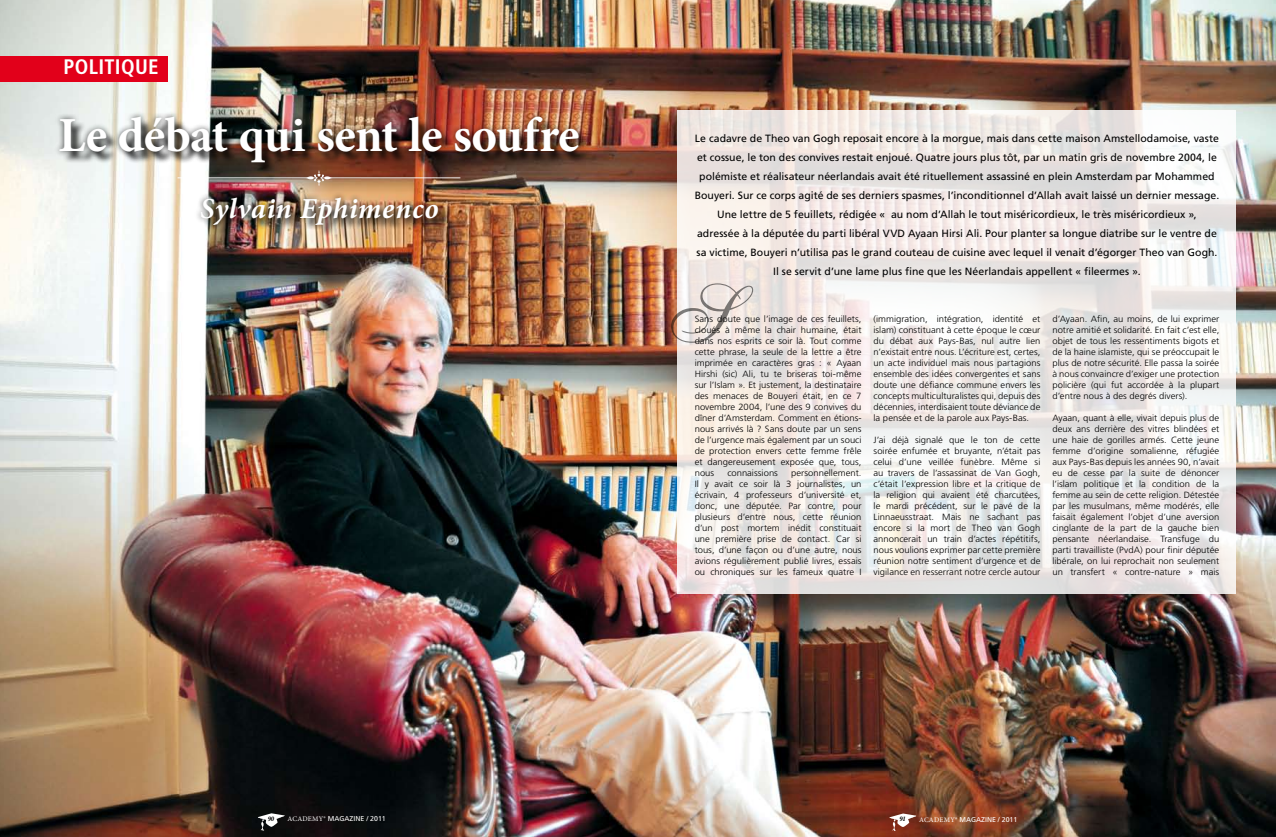
<style>
.page{position:relative;width:1276px;height:837px;background:#fff}
.page>*{position:absolute;margin:0;border:0;box-sizing:border-box;transform-origin:0 0}
.t1{font:80px "Shelley Allegro BT";color:#000}
.t2{font:700 49px "Minion Pro";letter-spacing:-.015em;color:#fff}
.t3{font:italic 700 29px "Minion Pro";letter-spacing:.025em;color:#fff}
.t4{font:700 condensed 21px "Frutiger";letter-spacing:.015em;color:#fff}
.t5{font:10.5px/19px "Frutiger";color:#000;text-align:center}
.t6{font:300 9px/11px "Frutiger";color:#000;text-align:justify;scale:1.05 1}
.t7{font:7px "Frutiger";color:#fff}
.t8{font:italic 700 7px "Minion Pro";color:#000;scale:.95 1}
.s1{font-family:"Minion Pro"}
</style>
<div class="page">
<img style="left:0;top:0;width:1276px;height:836px">
<svg style="left:258px;top:813px;width:26px;height:17px"></svg>
<svg style="left:889px;top:813px;width:27px;height:17px"></svg>
<div style="left:0;top:56px;width:167px;height:25px;background:#e2001a"></div>
<div style="left:61px;top:118px;width:529px;height:56px;background:#000;opacity:.75"></div>
<div style="left:53px;top:110px;width:531px;height:58px;background:#000;opacity:.75"></div>
<img style="left:178px;top:170px;width:282px;height:16px">
<div style="left:203px;top:199px;width:247px;height:37px;background:#000;opacity:.75"></div>
<div style="left:194px;top:190px;width:250px;height:40px;background:#000;opacity:.75"></div>
<svg style="left:677px;top:111px;width:558px;height:482px"></svg>
<h3 class="t4" style="left:63px;top:54px;width:97px">POLITIQUE</h3>
<h2 class="t2" style="left:58px;top:101px;width:523px">Le débat qui sent le soufre</h2>
<h3 class="t3" style="left:200px;top:188px;width:240px">Sylvain Ephimenco</h3>
<p class="t5" style="left:694px;top:128px;width:526px">Le cadavre de Theo van Gogh reposait encore à la morgue, mais dans cette maison Amstellodamoise, vaste et cossue, le ton des convives restait enjoué. Quatre jours plus tôt, par un matin gris de novembre 2004, le polémiste et réalisateur néerlandais avait été rituellement assassiné en plein Amsterdam par Mohammed Bouyeri. Sur ce corps agité de ses derniers spasmes, l’inconditionnel d’Allah avait laissé un dernier message.<br>Une lettre de 5 feuillets, rédigée « au nom d’Allah le tout miséricordieux, le très miséricordieux », adressée à la députée du parti libéral VVD Ayaan Hirsi Ali. Pour planter sa longue diatribe sur le ventre de sa victime, Bouyeri n’utilisa pas le grand couteau de cuisine avec lequel il venait d’égorger Theo van Gogh.<br>I l se servit d’une lame plus fine que les Néerlandais appellent « fileermes ».</p>
<h1 class="t1" style="left:664px;top:266px;width:64px">S</h1>
<p class="t6" style="left:1052px;top:313px;width:160px">d’Ayaan. Afin, au moins, de lui exprimer notre amitié et solidarité. En fait c’est elle, objet de tous les ressentiments bigots et de la haine islamiste, qui se préoccupait le plus de notre sécurité. Elle passa la soirée à nous convaincre d’exiger une protection policière (qui fut accordée à la plupart d’entre nous à des degrés divers).</p>
<p class="t6" style="left:1052px;top:412px;width:160px">Ayaan, quant à elle, vivait depuis plus de deux ans derrière des vitres blindées et une haie de gorilles armés. Cette jeune femme d’origine somalienne, réfugiée aux Pays-Bas depuis les années 90, n’avait eu de cesse par la suite de dénoncer l’islam politique et la condition de la femme au sein de cette religion. Détestée par les musulmans, même modérés, elle faisait également l’objet d’une aversion cinglante de la part de la gauche bien pensante néerlandaise. Transfuge du parti travailliste (PvdA) pour finir députée libérale, on lui reprochait non seulement un transfert « contre-nature » mais</p>
<p class="t6" style="left:694px;top:313px;width:160px">Sans doute que l’image de ces feuillets, cloués à même la chair humaine, était dans nos esprits ce soir là. Tout comme cette phrase, la seule de la lettre a être imprimée en caractères gras : « Ayaan Hirshi (sic) Ali, tu te briseras toi-même sur l’Islam ». Et justement, la destinataire des menaces de Bouyeri était, en ce 7 novembre 2004, l’une des 9 convives du dîner d’Amsterdam. Comment en étions&shy;nous arrivés là ? Sans doute par un sens de l’urgence mais également par un souci de protection envers cette femme frêle et dangereusement exposée que, tous, nous</p>
<p class="t6" style="left:873px;top:313px;width:160px">(immigration, intégration, identité et islam) constituant à cette époque le cœur du débat aux Pays-Bas, nul autre lien n’existait entre nous. L’écriture est, certes, un acte individuel mais nous partagions ensemble des idées convergentes et sans doute une défiance commune envers les concepts multiculturalistes qui, depuis des décennies, interdisaient toute déviance de la pensée et de la parole aux Pays-Bas.</p>
<p class="t6" style="left:873px;top:434px;width:160px">J’ai déjà signalé que le ton de cette soirée enfumée et bruyante, n’était pas celui d’une veillée funèbre. Même si au travers de l’assassinat de Van Gogh, c’était l’expression libre et la critique de la religion qui avaient été charcutées, le mardi précédent, sur le pavé de la Linnaeusstraat. Mais ne sachant pas encore si la mort de Theo van Gogh annoncerait un train d’actes répétitifs, nous voulions exprimer par cette première réunion notre sentiment d’urgence et de vigilance en resserrant notre cercle autour</p>
<p class="t6" style="left:694px;top:467px;width:160px;text-indent:96px">personnellement.<br>Il y avait ce soir là 3 journalistes, un écrivain, 4 professeurs d’université et, donc, une députée. Par contre, pour plusieurs d’entre nous, cette réunion d’un post mortem inédit constituait une première prise de contact. Car si tous, d’une façon ou d’une autre, nous avions régulièrement publié livres, essais ou chroniques sur les fameux quatre I</p>
<p class="t6" style="left:727px;top:467px;width:50px">connaissions</p>
<p class="t8" style="left:268px;top:813px;width:8px">90</p>
<p class="t7" style="left:287px;top:814px;width:100px"><span class="s1">ACADEMY®</span> Magazine / 2011</p>
<p class="t8" style="left:899px;top:813px;width:8px">91</p>
<p class="t7" style="left:919px;top:814px;width:100px"><span class="s1">ACADEMY®</span> Magazine / 2011</p>
</div>
